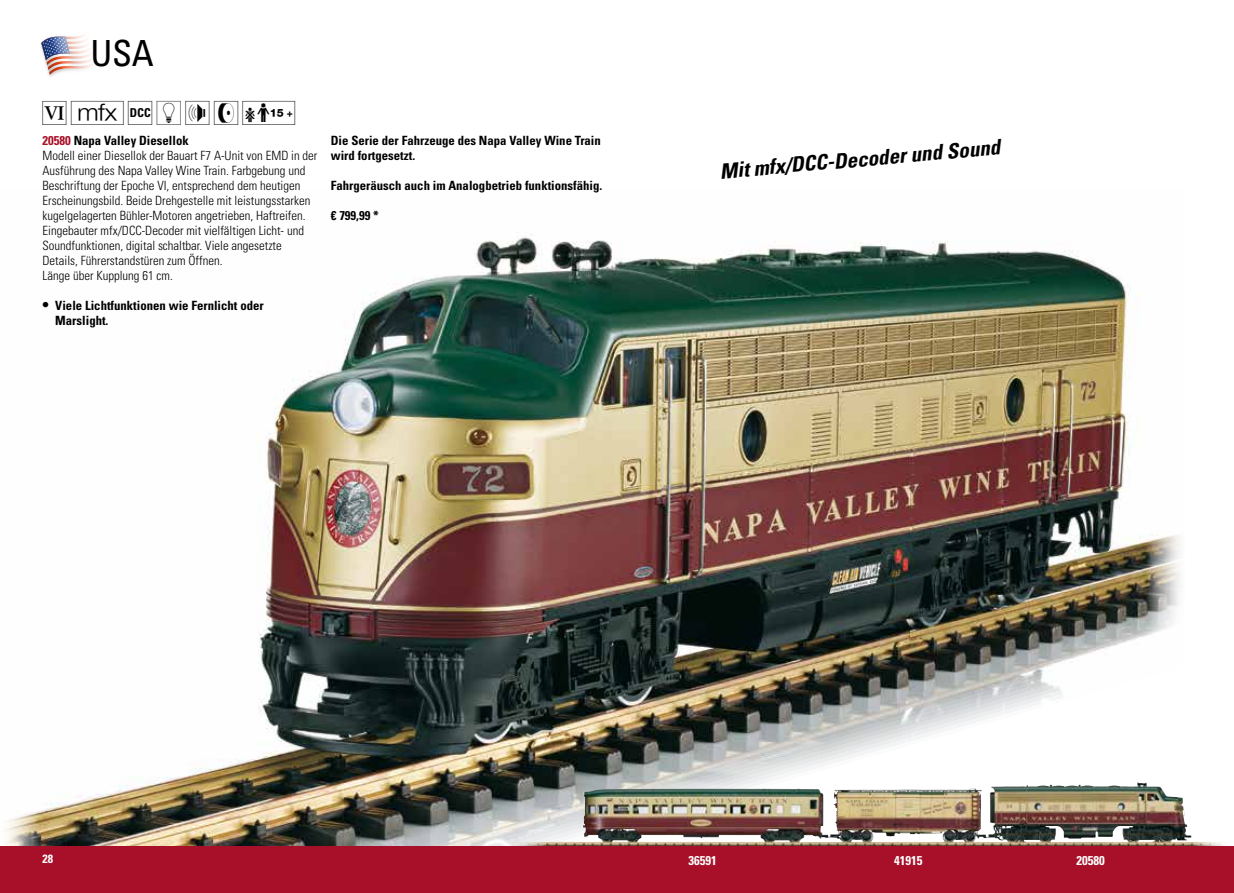
<style>
.page{position:relative;width:1234px;height:893px;background:#fff}
.page>*{position:absolute;margin:0;border:0;box-sizing:border-box;transform-origin:0 0}
.t1{font:condensed 36px "Univers LT Std";color:#000}
.t2{font:30px "LGB Piktos";color:#000}
.t3{font:italic 700 condensed 21px "Univers LT Std";color:#000}
.t4{font:300 condensed 12.75px/15px "Univers LT Std";color:#000}
.t5{font:700 condensed 12.75px/15px "Univers LT Std";color:#000}
.t6{font:700 condensed 12.75px "Univers";color:#000}
.t7{font:700 condensed 12.75px "Univers LT Std";color:#fff}
.t8{font:700 condensed 12px "Univers LT Std";color:#fff}
.s1{color:#a80f28}
.s2{font-size:15px}
</style>
<div class="page">
<img style="left:6px;top:234px;width:1181px;height:612px">
<img style="left:1050px;top:782px;width:87px;height:5px">
<div style="left:0;top:846px;width:1233px;height:47px;background:#a80f28"></div>
<svg style="left:41px;top:34px;width:53px;height:42px"></svg>
<p class="t1" style="left:90px;top:31px;width:65px">USA</p>
<p class="t2" style="left:43px;top:97px;width:259px">6HKEFJG</p>
<p class="t6" style="left:43px;top:133px;width:148px"><span class="s1">20580</span> Napa Valley Diesellok</p>
<p class="t4" style="left:43px;top:148px;width:276px">Modell einer Diesellok der Bauart F7 A-Unit von EMD in der Ausführung des Napa Valley Wine Train. Farbgebung und Beschriftung der Epoche VI, entsprechend dem heutigen Erscheinungsbild. Beide Drehgestelle mit leistungsstarken kugelgelagerten Bühler-Motoren angetrieben, Haftreifen.<br>Eingebauter mfx/DCC-Decoder mit vielfältigen Licht- und Soundfunktionen, digital schaltbar. Viele angesetzte Details, Führerstandstüren zum Öffnen.<br>Länge über Kupplung 61 cm.</p>
<p class="t5" style="left:55px;top:298px;width:210px;text-indent:-13px"><span class="s2">•</span> Viele Lichtfunktionen wie Fernlicht oder<br>Marslight.</p>
<p class="t5" style="left:331px;top:133px;width:271px">Die Serie der Fahrzeuge des Napa Valley Wine Train wird fortgesetzt.</p>
<p class="t5" style="left:331px;top:178px;width:273px">Fahrgeräusch auch im Analogbetrieb funktionsfähig.</p>
<p class="t5" style="left:331px;top:208px;width:50px">€ 799,99 *</p>
<p class="t3" style="left:718px;top:158px;width:283px;rotate:-5deg">Mit mfx/DCC-Decoder und Sound</p>
<p class="t8" style="left:43px;top:852px;width:12px">28</p>
<p class="t7" style="left:688px;top:853px;width:30px">36591</p>
<p class="t7" style="left:894px;top:853px;width:30px">41915</p>
<p class="t7" style="left:1076px;top:853px;width:30px">20580</p>
</div>
